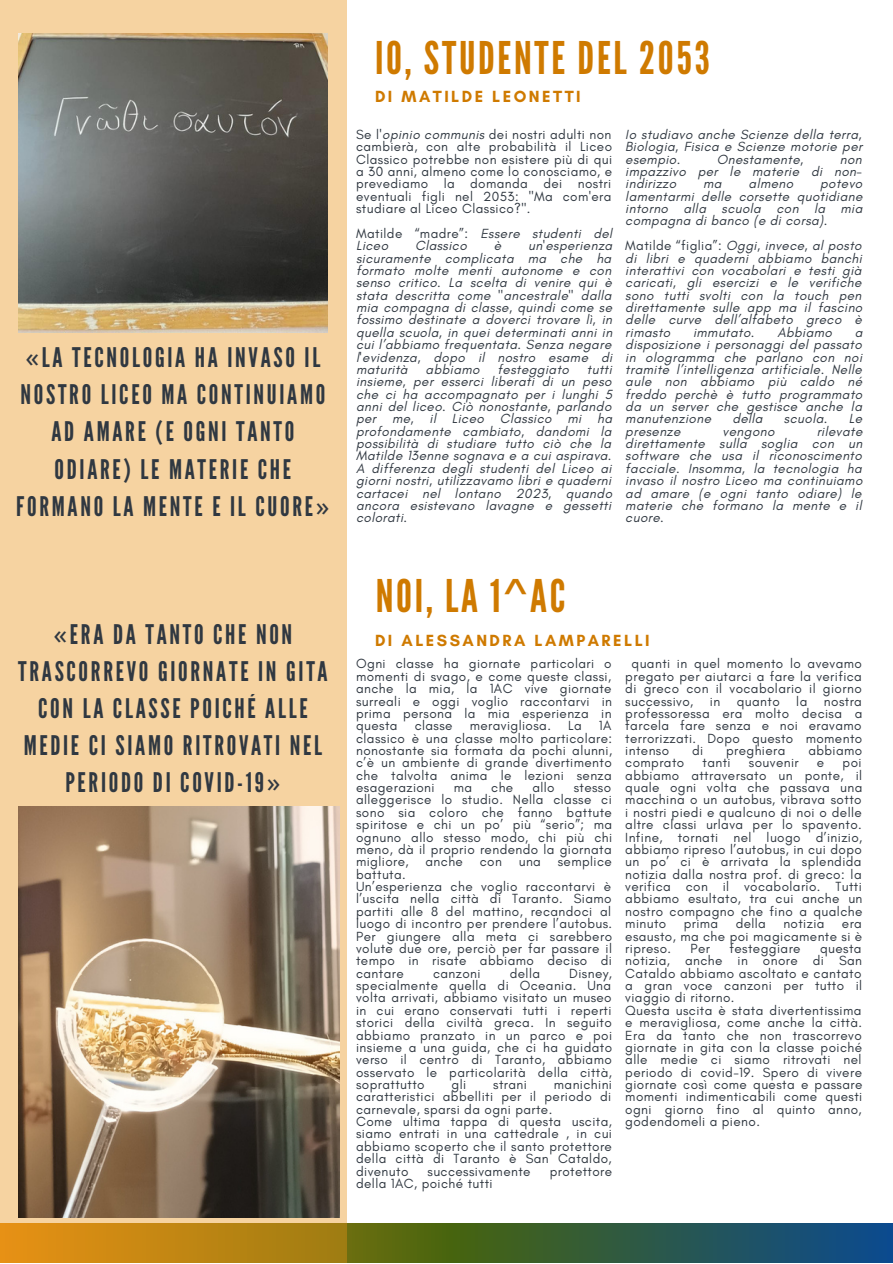
<style>
.page{position:relative;width:893px;height:1264px;background:#fff}
.page>*{position:absolute;margin:0;border:0;box-sizing:border-box;transform-origin:0 0}
.t1{font:45px "League Gothic";letter-spacing:.06em;color:#cf7a00}
.t2{font:27px/37px "League Gothic";letter-spacing:.1em;color:#303841;text-align:center}
.t3{font:700 16.5px "Glacial Indifference";letter-spacing:.15em;color:#cf7a00}
.t4{font:13.5px/12.3px "Glacial Indifference";letter-spacing:.03em;color:#303841;text-align:justify}
.t5{font:italic 13.5px/12.3px "Glacial Indifference";letter-spacing:.03em;color:#303841;text-align:justify}
.s1{font-family:"Noto Sans"}
.s2{font-style:italic}
.s3{font-style:normal}
</style>
<div class="page">
<svg style="left:346px;top:1223px;width:546px;height:39px;background:#325a42"></svg>
<div style="left:0;top:0;width:346px;height:1262px;background:#f6d3a1"></div>
<img style="left:18px;top:33px;width:310px;height:300px">
<img style="left:18px;top:806px;width:321px;height:411px">
<p class="t2" style="left:16px;top:339px;width:315px"><span class="s1">«</span>LA TECNOLOGIA HA INVASO IL<br>NOSTRO LICEO MA CONTINUIAMO<br>AD AMARE (E OGNI TANTO<br>ODIARE) LE MATERIE CHE<br>FORMANO LA MENTE E IL CUORE<span class="s1">»</span></p>
<p class="t2" style="left:18px;top:616px;width:311px"><span class="s1">«</span>ERA DA TANTO CHE NON<br>TRASCORREVO GIORNATE IN GITA<br>CON LA CLASSE POICHÉ ALLE<br>MEDIE CI SIAMO RITROVATI NEL<br>PERIODO DI COVID-19<span class="s1">»</span></p>
<p class="t1" style="left:375px;top:32px;width:336px">IO, STUDENTE DEL 2053</p>
<p class="t3" style="left:375px;top:86px;width:207px">DI MATILDE LEONETTI</p>
<p class="t4" style="left:356px;top:128px;width:257px">Se l'<span class="s2">opinio communis</span> dei nostri adulti non cambierà, con alte probabilità il Liceo Classico potrebbe non esistere più di qui a 30 anni, almeno come lo conosciamo, e prevediamo la domanda dei nostri eventuali figli nel 2053: "Ma com'era studiare al Liceo Classico?".</p>
<p class="t5" style="left:356px;top:227px;width:257px"><span class="s3">Matilde “madre”:</span> Essere studenti del<br>Liceo</p>
<p class="t5" style="left:356px;top:239px;width:258px;text-indent:172px">un'esperienza sicuramente complicata ma che ha formato molte menti autonome e con senso critico. La scelta di venire qui è stata descritta come "ancestrale" dalla mia compagna di classe, quindi come se fossimo destinate a doverci trovare lì, in quella scuola, in quei determinati anni in cui l’abbiamo frequentata. Senza negare l'evidenza, dopo il nostro esame di maturità</p>
<p class="t5" style="left:415px;top:239px;width:53px">Classico</p>
<p class="t5" style="left:493px;top:239px;width:9px">è</p>
<p class="t5" style="left:425px;top:363px;width:55px">abbiamo</p>
<p class="t5" style="left:497px;top:363px;width:73px">festeggiato</p>
<p class="t5" style="left:356px;top:363px;width:258px;text-indent:231px">tutti insieme, per esserci liberati di un peso che ci ha accompagnato per i lunghi 5 anni del liceo. Ciò nonostante, parlando per me, il Liceo Classico mi ha profondamente cambiato, dandomi la possibilità di studiare tutto ciò che la Matilde 13enne sognava e a cui aspirava.<br>A differenza degli studenti del Liceo ai giorni nostri, utilizzavamo libri e quaderni cartacei nel lontano 2023, quando ancora esistevano lavagne e gessetti colorati.</p>
<p class="t5" style="left:625px;top:128px;width:238px">Io studiavo anche Scienze della terra, Biologia, Fisica e Scienze motorie per esempio.</p>
<p class="t5" style="left:716px;top:153px;width:88px">Onestamente,</p>
<p class="t5" style="left:625px;top:153px;width:238px;text-indent:214px">non impazzivo per le materie di non&shy;indirizzo</p>
<p class="t5" style="left:703px;top:177px;width:20px">ma</p>
<p class="t5" style="left:748px;top:177px;width:46px">almeno</p>
<p class="t5" style="left:625px;top:177px;width:239px;text-indent:195px">potevo lamentarmi delle corsette quotidiane intorno alla scuola con la mia compagna di banco (e di corsa).</p>
<p class="t5" style="left:625px;top:239px;width:238px"><span class="s3">Matilde “figlia”:</span> Oggi, invece, al posto di libri e quaderni abbiamo banchi interattivi con vocabolari e testi già caricati, gli esercizi e le verifiche sono tutti svolti con la touch pen direttamente sulle app ma il fascino delle curve dell’alfabeto greco è rimasto</p>
<p class="t5" style="left:693px;top:326px;width:63px">immutato.</p>
<p class="t5" style="left:777px;top:326px;width:56px">Abbiamo</p>
<p class="t5" style="left:625px;top:326px;width:239px;text-indent:229px">a disposizione i personaggi del passato in ologramma che parlano con noi tramite l’intelligenza artificiale. Nelle aule non abbiamo più caldo né freddo perchè è tutto programmato da un server che gestisce anche la manutenzione</p>
<p class="t5" style="left:732px;top:412px;width:32px">della</p>
<p class="t5" style="left:783px;top:412px;width:45px">scuola.</p>
<p class="t5" style="left:848px;top:412px;width:15px">Le</p>
<p class="t5" style="left:625px;top:425px;width:238px;text-indent:191px">rilevate direttamente sulla soglia con un software che usa il riconoscimento facciale. Insomma, la tecnologia ha invaso il nostro Liceo ma continuiamo ad amare (e ogni tanto odiare) le materie che formano la mente e il cuore.</p>
<p class="t5" style="left:625px;top:425px;width:57px">presenze</p>
<p class="t5" style="left:722px;top:425px;width:53px">vengono</p>
<p class="t1" style="left:376px;top:569px;width:191px">NOI, LA 1^AC</p>
<p class="t3" style="left:375px;top:630px;width:276px">DI ALESSANDRA LAMPARELLI</p>
<p class="t4" style="left:625px;top:657px;width:239px;text-indent:6px">quanti in quel momento lo avevamo pregato per aiutarci a fare la verifica di greco con il vocabolario il giorno successivo, in quanto la nostra professoressa era molto decisa a farcela fare senza e noi eravamo terrorizzati. Dopo questo momento intenso</p>
<p class="t4" style="left:356px;top:657px;width:257px">Ogni classe ha giornate particolari o momenti di svago, e come queste classi, anche la mia, la 1AC vive giornate surreali e oggi voglio raccontarvi in prima persona la mia esperienza in questa</p>
<p class="t4" style="left:414px;top:719px;width:39px">classe</p>
<p class="t4" style="left:469px;top:719px;width:83px">meravigliosa.</p>
<p class="t4" style="left:568px;top:719px;width:15px">La</p>
<p class="t4" style="left:356px;top:719px;width:257px;text-indent:243px">1A classico è una classe molto particolare: nonostante sia formata da pochi alunni, c’è un ambiente di grande divertimento che talvolta anima le lezioni senza esagerazioni</p>
<p class="t4" style="left:692px;top:744px;width:13px">di</p>
<p class="t4" style="left:726px;top:744px;width:61px">preghiera</p>
<p class="t4" style="left:808px;top:744px;width:55px">abbiamo</p>
<p class="t4" style="left:625px;top:756px;width:60px">comprato</p>
<p class="t4" style="left:702px;top:756px;width:30px">tanti</p>
<p class="t4" style="left:748px;top:756px;width:51px">souvenir</p>
<p class="t4" style="left:816px;top:756px;width:9px">e</p>
<p class="t4" style="left:625px;top:756px;width:239px;text-indent:217px">poi abbiamo attraversato un ponte, il quale ogni volta che passava una macchina o un autobus, vibrava sotto i nostri piedi e qualcuno di noi o delle altre classi urlava per lo spavento.<br>Infine, tornati nel luogo d’inizio, abbiamo ripreso l’autobus, in cui dopo un po’ ci è arrivata la splendida notizia dalla nostra prof. di greco: la verifica con il vocabolario. Tutti abbiamo esultato, tra cui anche un nostro compagno che fino a qualche minuto</p>
<p class="t4" style="left:453px;top:781px;width:20px">ma</p>
<p class="t4" style="left:491px;top:781px;width:24px">che</p>
<p class="t4" style="left:532px;top:781px;width:24px">allo</p>
<p class="t4" style="left:356px;top:781px;width:257px;text-indent:217px">stesso alleggerisce lo studio. Nella classe ci sono sia coloro che fanno battute spiritose e chi un po’ più “serio”; ma ognuno allo stesso modo, chi più chi meno, dà il proprio rendendo la giornata migliore, anche con una semplice battuta.</p>
<p class="t4" style="left:356px;top:880px;width:257px">Un’esperienza che voglio raccontarvi è l’uscita nella città di Taranto. Siamo partiti alle 8 del mattino, recandoci al luogo di incontro per prendere l’autobus.<br>Per giungere alla meta ci sarebbero volute due ore, perciò per far passare il tempo in risate abbiamo deciso di cantare</p>
<p class="t4" style="left:683px;top:917px;width:36px">prima</p>
<p class="t4" style="left:735px;top:917px;width:32px">della</p>
<p class="t4" style="left:783px;top:917px;width:43px">notizia</p>
<p class="t4" style="left:625px;top:917px;width:238px;text-indent:217px">era esausto, ma che poi magicamente si è ripreso.</p>
<p class="t4" style="left:690px;top:942px;width:21px">Per</p>
<p class="t4" style="left:729px;top:942px;width:73px">festeggiare</p>
<p class="t4" style="left:625px;top:942px;width:238px;text-indent:195px">questa notizia, anche in onore di San Cataldo abbiamo ascoltato e cantato a gran voce canzoni per tutto il viaggio di ritorno.</p>
<p class="t4" style="left:625px;top:1003px;width:239px">Questa uscita è stata divertentissima e meravigliosa, come anche la città.<br>Era da tanto che non trascorrevo giornate in gita con la classe poiché alle medie ci siamo ritrovati nel periodo di covid-19. Spero di vivere giornate così come questa e passare momenti indimenticabili come questi ogni giorno fino al quinto anno, godendomeli a pieno.</p>
<p class="t4" style="left:433px;top:966px;width:49px">canzoni</p>
<p class="t4" style="left:509px;top:966px;width:32px">della</p>
<p class="t4" style="left:356px;top:966px;width:257px;text-indent:213px">Disney, specialmente quella di Oceania. Una volta arrivati, abbiamo visitato un museo in cui erano conservati tutti i reperti storici della civiltà greca. In seguito abbiamo pranzato in un parco e poi insieme a una guida, che ci ha guidato verso il centro di Taranto, abbiamo osservato le particolarità della città, soprattutto</p>
<p class="t4" style="left:356px;top:1078px;width:257px;text-indent:198px">manichini caratteristici abbelliti per il periodo di carnevale, sparsi da ogni parte.</p>
<p class="t4" style="left:356px;top:1115px;width:257px">Come ultima tappa di questa uscita, siamo entrati in una cattedrale , in cui abbiamo scoperto che il santo protettore della città di Taranto è San Cataldo, divenuto</p>
<p class="t4" style="left:451px;top:1078px;width:16px">gli</p>
<p class="t4" style="left:493px;top:1078px;width:35px">strani</p>
<p class="t4" style="left:427px;top:1164px;width:105px">successivamente</p>
<p class="t4" style="left:549px;top:1164px;width:64px">protettore</p>
<p class="t4" style="left:356px;top:1177px;width:138px">della 1AC, poiché tutti</p>
</div>
